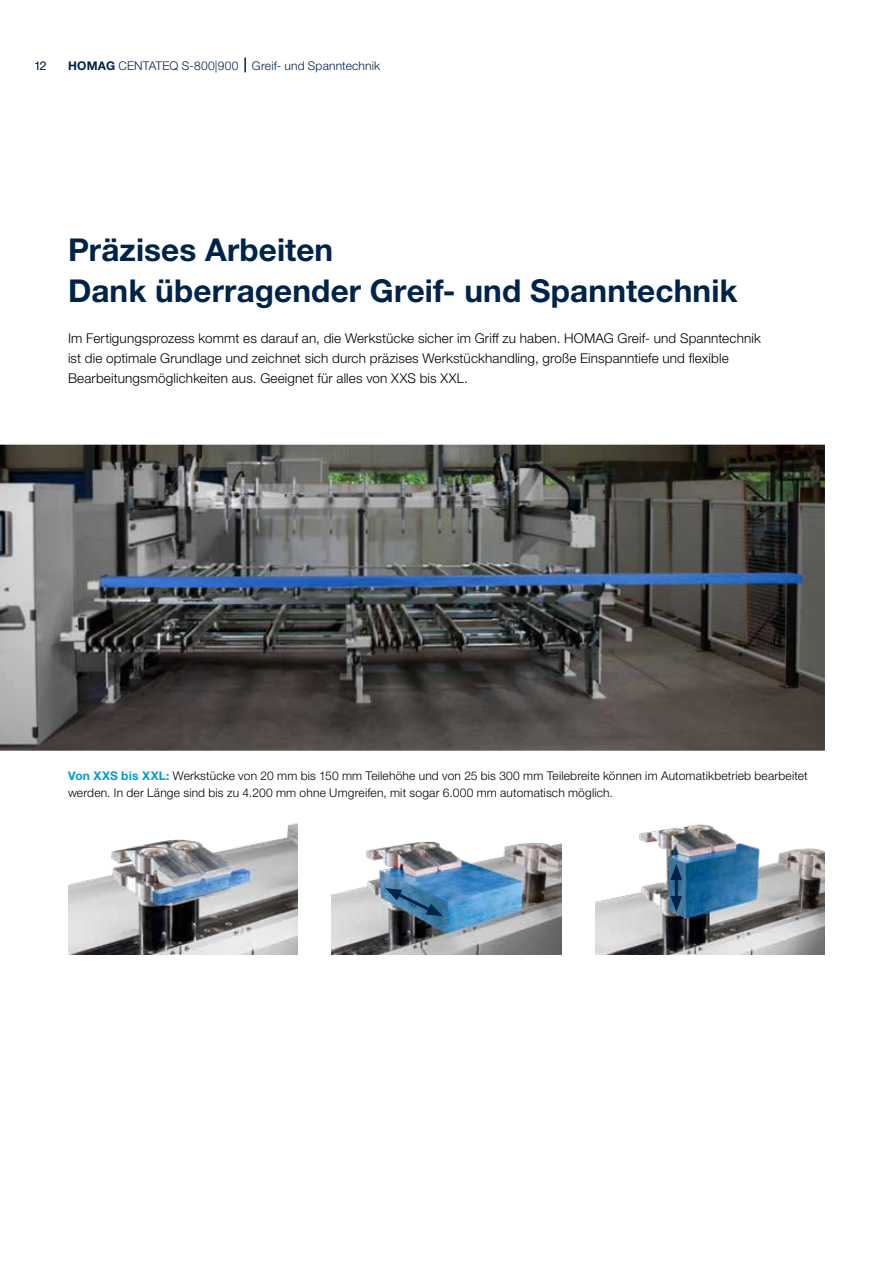
<style>
.page{position:relative;width:893px;height:1263px;background:#fff}
.page>*{position:absolute;margin:0;border:0;box-sizing:border-box;transform-origin:0 0}
.t1{font:700 31.5px/40.8px "Helvetica Neue LTW1 G";letter-spacing:.005em;color:#00234a}
.t2{font:300 13.5px/20.4px "Helvetica Neue LTW1 G";letter-spacing:.01em;color:#000}
.t3{font:300 12px/17.2px "Helvetica Neue LTW1 G";letter-spacing:.015em;color:#000}
.t4{font:300 12px "Helvetica Neue LTW1 G";letter-spacing:.015em;color:#00234a}
.s1{font-weight:700}
.s2{font-weight:700;color:#009dcc}
</style>
<div class="page">
<img style="left:0;top:445px;width:825px;height:306px">
<img style="left:68px;top:822px;width:230px;height:133px">
<img style="left:595px;top:824px;width:230px;height:131px">
<img style="left:332px;top:841px;width:229px;height:114px">
<svg style="left:385px;top:888px;width:58px;height:28px;background:#3e6d90"></svg>
<hr style="left:675px;top:874px;width:3px;height:27px;background:#00234a">
<svg style="left:670px;top:864px;width:12px;height:16px"></svg>
<svg style="left:670px;top:896px;width:12px;height:16px"></svg>
<svg style="left:244px;top:58px;width:2px;height:14px"></svg>
<p class="t4" style="left:34px;top:58px;width:14px">12</p>
<p class="t4" style="left:68px;top:58px;width:314px"><span class="s1">HOMAG</span> CENTATEQ S-800|900 Greif- und Spanntechnik</p>
<h1 class="t1" style="left:68px;top:229px;width:671px">Präzises Arbeiten<br>Dank überragender Greif- und Spanntechnik</h1>
<p class="t2" style="left:68px;top:328px;width:694px">Im Fertigungsprozess kommt es darauf an, die Werkstücke sicher im Griff zu haben. HOMAG Greif- und Spanntechnik ist die optimale Grundlage und zeichnet sich durch präzises Werkstückhandling, große Einspanntiefe und flexible<br>Bearbeitungsmöglichkeiten aus. Geeignet für alles von XXS bis XXL.</p>
<p class="t3" style="left:68px;top:767px;width:741px"><span class="s2">Von XXS bis XXL:</span> Werkstücke von 20 mm bis 150 mm Teilehöhe und von 25 bis 300 mm Teilebreite können im Automatikbetrieb bearbeitet werden. In der Länge sind bis zu 4.200 mm ohne Umgreifen, mit sogar 6.000 mm automatisch möglich.</p>
</div>
